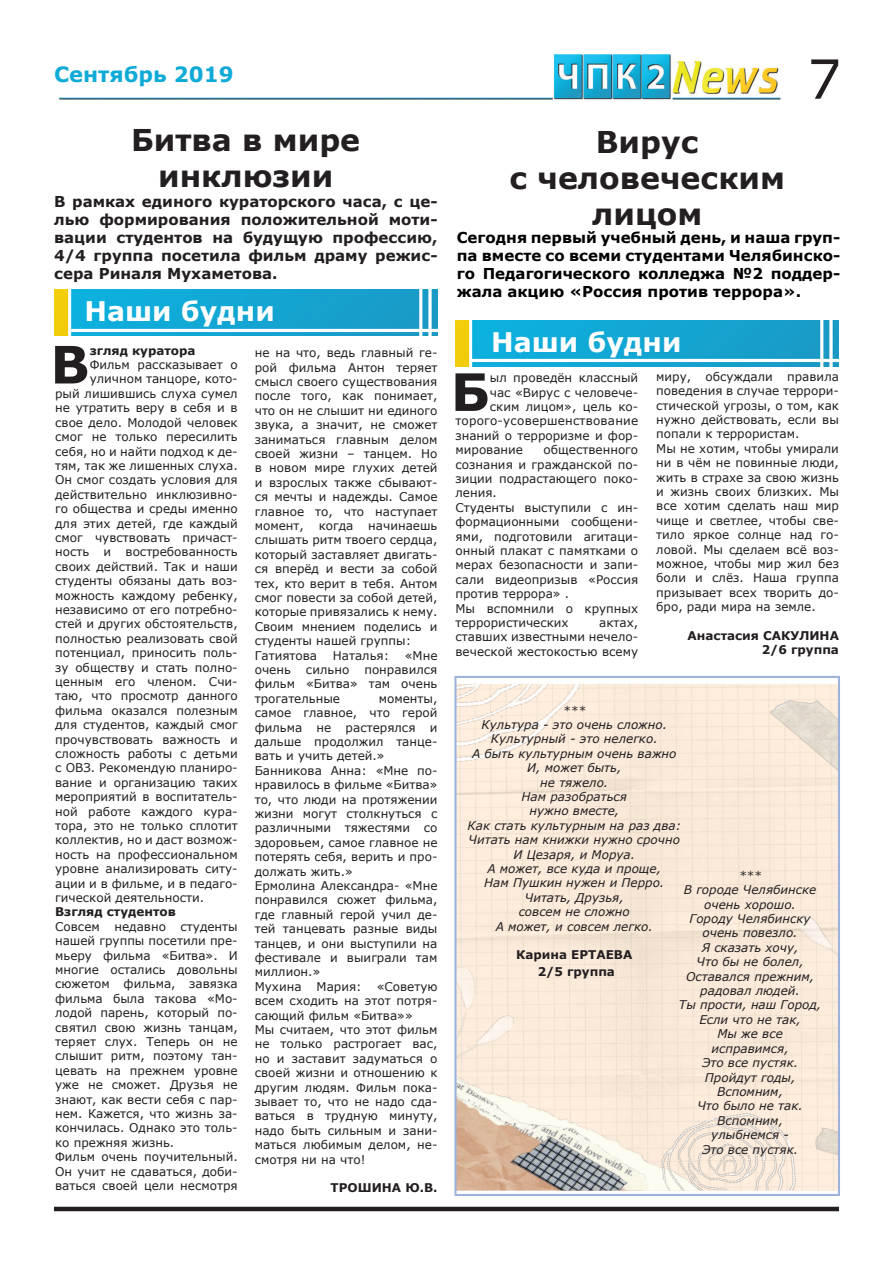
<style>
.page{position:relative;width:893px;height:1263px;background:#fff}
.page>*{position:absolute;margin:0;border:0;box-sizing:border-box;transform-origin:0 0}
.t1{font:54px "Verdana";color:#231f20}
.t2{font:700 51.6px "Verdana";color:#231f20}
.t3{font:700 30px/36px "Verdana";color:#231f20;text-align:center}
.t4{font:700 27px "Verdana";color:#fff}
.t5{font:700 21px "Verdana";color:#10aad7}
.t6{font:700 15px/18px "Verdana";color:#231f20;text-align:justify}
.t7{font:700 15px/18px "Verdana";color:#000;text-align:justify}
.t8{font:12px/14.4px "Verdana";color:#231f20}
.t9{font:italic 12px/14.4px "Verdana";color:#231f20;text-align:center}
.t10{font:700 12px/14.4px "Verdana";color:#231f20;text-align:right}
</style>
<div class="page">
<img style="left:59px;top:54px;width:722px;height:46px">
<hr style="left:54px;top:1207px;width:785px;height:4px;background:#231f20">
<img style="left:54px;top:289px;width:384px;height:47px">
<img style="left:455px;top:320px;width:384px;height:46px">
<svg style="left:454px;top:676px;width:386px;height:520px;background:#f3e4d6"></svg>
<h3 class="t5" style="left:54px;top:59px;width:181px">Сентябрь 2019</h3>
<h1 class="t1" style="left:807px;top:42px;width:36px">7</h1>
<h3 class="t3" style="left:509px;top:123px;width:277px">Вирус<br>с человеческим лицом</h3>
<h3 class="t3" style="left:131px;top:121px;width:230px">Битва в мире инклюзии</h3>
<p class="t6" style="left:54px;top:192px;width:385px">В рамках единого кураторского часа, с це&shy;лью формирования положительной моти&shy;вации студентов на будущую профессию, 4/4 группа посетила фильм драму режис&shy;сера Риналя Мухаметова.</p>
<p class="t7" style="left:457px;top:228px;width:385px">Сегодня первый учебный день, и наша груп&shy;па вместе со всеми студентами Челябинско&shy;го Педагогического колледжа №2 поддер&shy;жала акцию «Россия против террора».</p>
<h3 class="t4" style="left:491px;top:323px;width:192px">Наши будни</h3>
<h2 class="t2" style="left:451px;top:356px;width:41px">Б</h2>
<p class="t8" style="left:490px;top:370px;width:150px">ыл проведён классный</p>
<h3 class="t4" style="left:84px;top:292px;width:192px">Наши будни</h3>
<h2 class="t2" style="left:50px;top:328px;width:41px">В</h2>
<p class="t10" style="left:90px;top:343px;width:107px">згляд куратора</p>
<p class="t8" style="left:255px;top:345px;width:184px">не на что, ведь главный ге&shy;рой фильма Антон теряет смысл своего существования после того, как понимает, что он не слышит ни единого звука, а значит, не сможет заниматься главным делом своей жизни – танцем. Но в новом мире глухих детей и взрослых также сбывают&shy;ся мечты и надежды. Самое главное то, что наступает момент, когда начинаешь слышать ритм твоего сердца, который заставляет двигать&shy;ся вперёд и вести за собой тех, кто верит в тебя. Антом смог повести за собой детей, которые привязались к нему.<br>Своим мнением поделись и студенты нашей группы:<br>Гатиятова</p>
<p class="t8" style="left:90px;top:357px;width:150px">Фильм рассказывает о</p>
<p class="t8" style="left:90px;top:372px;width:150px">уличном танцоре, кото-</p>
<p class="t8" style="left:55px;top:386px;width:184px">рый лишившись слуха сумел</p>
<p class="t8" style="left:55px;top:401px;width:184px">не утратить веру в себя и в</p>
<p class="t8" style="left:55px;top:415px;width:184px">свое дело. Молодой человек</p>
<p class="t8" style="left:55px;top:429px;width:184px">смог не только пересилить</p>
<p class="t8" style="left:55px;top:444px;width:184px">себя, но и найти подход к де-</p>
<p class="t8" style="left:55px;top:458px;width:184px">тям, так же лишенных слуха.</p>
<p class="t8" style="left:55px;top:473px;width:184px">Он смог создать условия для</p>
<p class="t8" style="left:55px;top:487px;width:184px">действительно инклюзивно-</p>
<p class="t8" style="left:55px;top:501px;width:184px">го общества и среды именно</p>
<p class="t8" style="left:55px;top:516px;width:184px">для этих детей, где каждый</p>
<p class="t8" style="left:55px;top:530px;width:184px">смог чувствовать причаст-</p>
<p class="t8" style="left:55px;top:545px;width:184px">ность и востребованность</p>
<p class="t8" style="left:55px;top:559px;width:184px">своих действий. Так и наши</p>
<p class="t8" style="left:55px;top:573px;width:184px">студенты обязаны дать воз-</p>
<p class="t8" style="left:55px;top:588px;width:184px">можность каждому ребенку,</p>
<p class="t8" style="left:55px;top:602px;width:184px">независимо от его потребно-</p>
<p class="t8" style="left:55px;top:617px;width:184px">стей и других обстоятельств,</p>
<p class="t8" style="left:55px;top:631px;width:184px">полностью реализовать свой</p>
<p class="t8" style="left:55px;top:645px;width:184px">потенциал, приносить поль-</p>
<p class="t8" style="left:55px;top:660px;width:184px">зу обществу и стать полно-</p>
<p class="t8" style="left:55px;top:674px;width:184px">ценным его членом. Счи-</p>
<p class="t8" style="left:55px;top:689px;width:184px">таю, что просмотр данного</p>
<p class="t8" style="left:55px;top:703px;width:184px">фильма оказался полезным</p>
<p class="t8" style="left:55px;top:717px;width:184px">для студентов, каждый смог</p>
<p class="t8" style="left:55px;top:732px;width:184px">прочувствовать важность и</p>
<p class="t8" style="left:55px;top:746px;width:184px">сложность работы с детьми</p>
<p class="t8" style="left:55px;top:761px;width:184px">с ОВЗ. Рекомендую планиро-</p>
<p class="t8" style="left:55px;top:775px;width:184px">вание и организацию таких</p>
<p class="t8" style="left:55px;top:789px;width:184px">мероприятий в воспитатель-</p>
<p class="t8" style="left:55px;top:804px;width:184px">ной работе каждого кура-</p>
<p class="t8" style="left:55px;top:818px;width:184px">тора, это не только сплотит</p>
<p class="t8" style="left:55px;top:833px;width:184px">коллектив, но и даст возмож-</p>
<p class="t8" style="left:55px;top:847px;width:184px">ность на профессиональном</p>
<p class="t8" style="left:55px;top:861px;width:184px">уровне анализировать ситу-</p>
<p class="t8" style="left:55px;top:876px;width:184px">ации и в фильме, и в педаго-</p>
<p class="t8" style="left:55px;top:890px;width:151px">гической деятельности.</p>
<p class="t10" style="left:55px;top:904px;width:122px">Взгляд студентов</p>
<p class="t8" style="left:55px;top:919px;width:184px">Совсем недавно студенты нашей группы посетили пре&shy;мьеру фильма «Битва». И многие остались довольны сюжетом фильма, завязка фильма была такова «Мо&shy;лодой парень, который по&shy;святил свою жизнь танцам, теряет слух. Теперь он не слышит ритм, поэтому тан&shy;цевать на прежнем уровне уже не сможет. Друзья не знают, как вести себя с пар&shy;нем. Кажется, что жизнь за&shy;кончилась. Однако это толь&shy;ко прежняя жизнь.<br>Фильм очень поучительный.<br>Он учит не сдаваться, доби&shy;ваться своей цели несмотря</p>
<p class="t8" style="left:656px;top:369px;width:184px">миру, обсуждали правила поведения в случае террори&shy;стической угрозы, о том, как нужно действовать, если вы попали к террористам.<br>Мы не хотим, чтобы умирали ни в чём не повинные люди, жить в страхе за свою жизнь и жизнь своих близких. Мы все хотим сделать наш мир чище и светлее, чтобы све&shy;тило яркое солнце над го&shy;ловой. Мы сделаем всё воз&shy;можное, чтобы мир жил без боли и слёз. Наша группа призывает всех творить до&shy;бро, ради мира на земле.</p>
<p class="t10" style="left:687px;top:628px;width:153px">Анастасия САКУЛИНА<br>2/6 группа</p>
<p class="t8" style="left:490px;top:385px;width:150px">час «Вирус с человече-</p>
<p class="t8" style="left:490px;top:399px;width:150px">ским лицом», цель ко-</p>
<p class="t8" style="left:455px;top:414px;width:184px">торого-усовершенствование</p>
<p class="t8" style="left:455px;top:428px;width:184px">знаний о терроризме и фор-</p>
<p class="t8" style="left:455px;top:442px;width:69px">мирование</p>
<p class="t8" style="left:455px;top:442px;width:184px;text-indent:88px">общественного сознания и гражданской по&shy;зиции подрастающего поко&shy;ления.<br>Студенты выступили с ин&shy;формационными сообщени&shy;ями, подготовили агитаци&shy;онный плакат с памятками о мерах безопасности и запи&shy;сали видеопризыв «Россия против террора» .<br>Мы вспомнили о крупных террористических</p>
<p class="t8" style="left:455px;top:615px;width:184px;text-align:justify;text-indent:144px">актах, ставших известными нечело&shy;веческой жестокостью всему</p>
<p class="t8" style="left:333px;top:648px;width:58px">Наталья:</p>
<p class="t8" style="left:405px;top:648px;width:34px">«Мне</p>
<p class="t8" style="left:255px;top:662px;width:184px;text-align:justify;text-indent:110px">понравился фильм «Битва» там очень трогательные</p>
<p class="t8" style="left:255px;top:662px;width:38px">очень</p>
<p class="t8" style="left:306px;top:662px;width:45px">сильно</p>
<p class="t8" style="left:255px;top:691px;width:184px;text-indent:124px">моменты, самое главное, что герой фильма не растерялся и дальше продолжил танце&shy;вать и учить детей.»<br>Банникова Анна: «Мне по&shy;нравилось в фильме «Битва» то, что люди на протяжении жизни могут столкнуться с различными тяжестями со здоровьем, самое главное не потерять себя, верить и про&shy;должать жить.»<br>Ермолина Александра- «Мне понравился сюжет фильма, где главный герой учил де&shy;тей танцевать разные виды танцев, и они выступили на фестивале и выиграли там миллион.»<br>Мухина Мария: «Советую всем сходить на этот потря&shy;сающий фильм «Битва»»<br>Мы считаем, что этот фильм не только растрогает вас, но и заставит задуматься о своей жизни и отношению к другим людям. Фильм пока&shy;зывает то, что не надо сда&shy;ваться в трудную минуту, надо быть сильным и зани&shy;маться любимым делом, не&shy;смотря ни на что!</p>
<p class="t10" style="left:331px;top:1180px;width:108px">ТРОШИНА Ю.В.</p>
<p class="t9" style="left:467px;top:703px;width:215px">***<br>Культура - это очень сложно.<br>Культурный - это нелегко.<br>А быть культурным очень важно<br>И, может быть,<br>не тяжело.<br>Нам разобраться<br>нужно вместе,<br>Как стать культурным на раз два:<br>Читать нам книжки нужно срочно<br>И Цезаря, и Моруа.<br>А может, все куда и проще,<br>Нам Пушкин нужен и Перро.<br>Читать, Друзья,<br>совсем не сложно<br>А может, и совсем легко.</p>
<p class="t10" style="left:516px;top:947px;width:118px;line-height:16.2px;text-align:center">Карина ЕРТАЕВА<br>2/5 группа</p>
<p class="t9" style="left:679px;top:868px;width:144px">***<br>В городе Челябинске очень хорошо.<br>Городу Челябинску очень повезло.<br>Я сказать хочу,<br>Что бы не болел,<br>Оставался прежним, радовал людей.<br>Ты прости, наш Город,<br>Если что не так,<br>Мы же все исправимся,<br>Это все пустяк.<br>Пройдут годы,<br>Вспомним,<br>Что было не так.<br>Вспомним,<br>улыбнемся -<br>Это все пустяк.</p>
</div>
